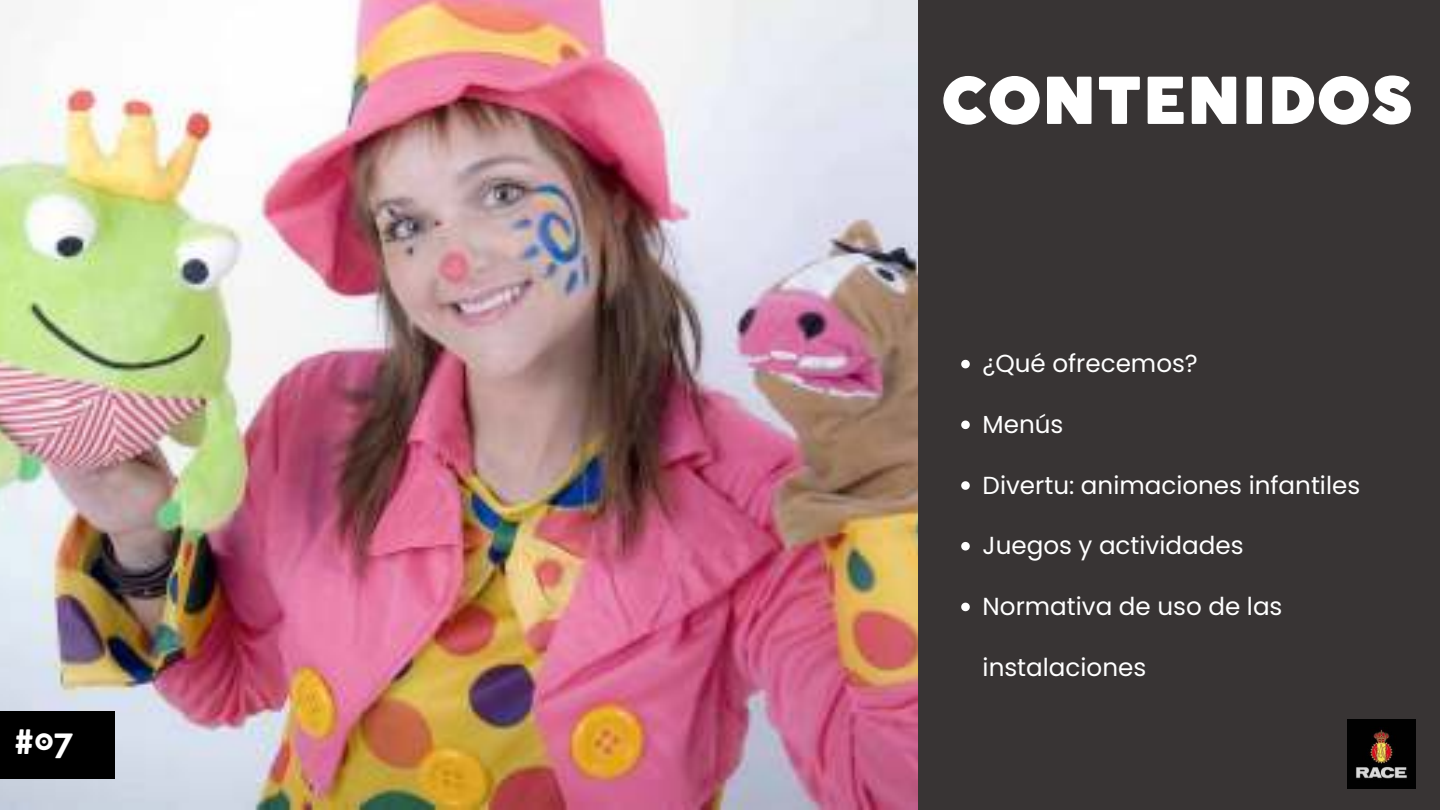
<style>
.page{position:relative;width:1440px;height:810px;background:#fff}
.page>*{position:absolute;margin:0;border:0;box-sizing:border-box;transform-origin:0 0}
.t1{font:900 63.7px "Coco Gothic";color:#fff}
.t2{font:700 33.2px "Coco Bike R";color:#fff}
.t3{font:24.6px "Poppins";color:#fff}
</style>
<div class="page">
<div style="left:629px;top:0;width:811px;height:810px;background:#383434"></div>
<img style="left:0;top:0;width:918px;height:810px">
<img style="left:1347px;top:720px;width:69px;height:68px">
<svg style="left:961px;top:360px;width:9px;height:8px"></svg>
<svg style="left:961px;top:421px;width:9px;height:8px"></svg>
<svg style="left:961px;top:481px;width:9px;height:9px"></svg>
<svg style="left:961px;top:542px;width:9px;height:9px"></svg>
<svg style="left:961px;top:603px;width:9px;height:8px"></svg>
<div style="left:0;top:711px;width:115px;height:68px;background:#000"></div>
<h2 class="t2" style="left:15px;top:724px;width:60px">#07</h2>
<h1 class="t1" style="left:941px;top:56px;width:475px">CONTENIDOS</h1>
<p class="t3" style="left:983px;top:349px;width:217px">¿Qué ofrecemos?</p>
<p class="t3" style="left:983px;top:410px;width:82px">Menús</p>
<p class="t3" style="left:983px;top:471px;width:379px">Divertu: animaciones infantiles</p>
<p class="t3" style="left:983px;top:532px;width:262px">Juegos y actividades</p>
<p class="t3" style="left:983px;top:592px;width:301px">Normativa de uso de las</p>
<p class="t3" style="left:983px;top:653px;width:165px">instalaciones</p>
</div>
